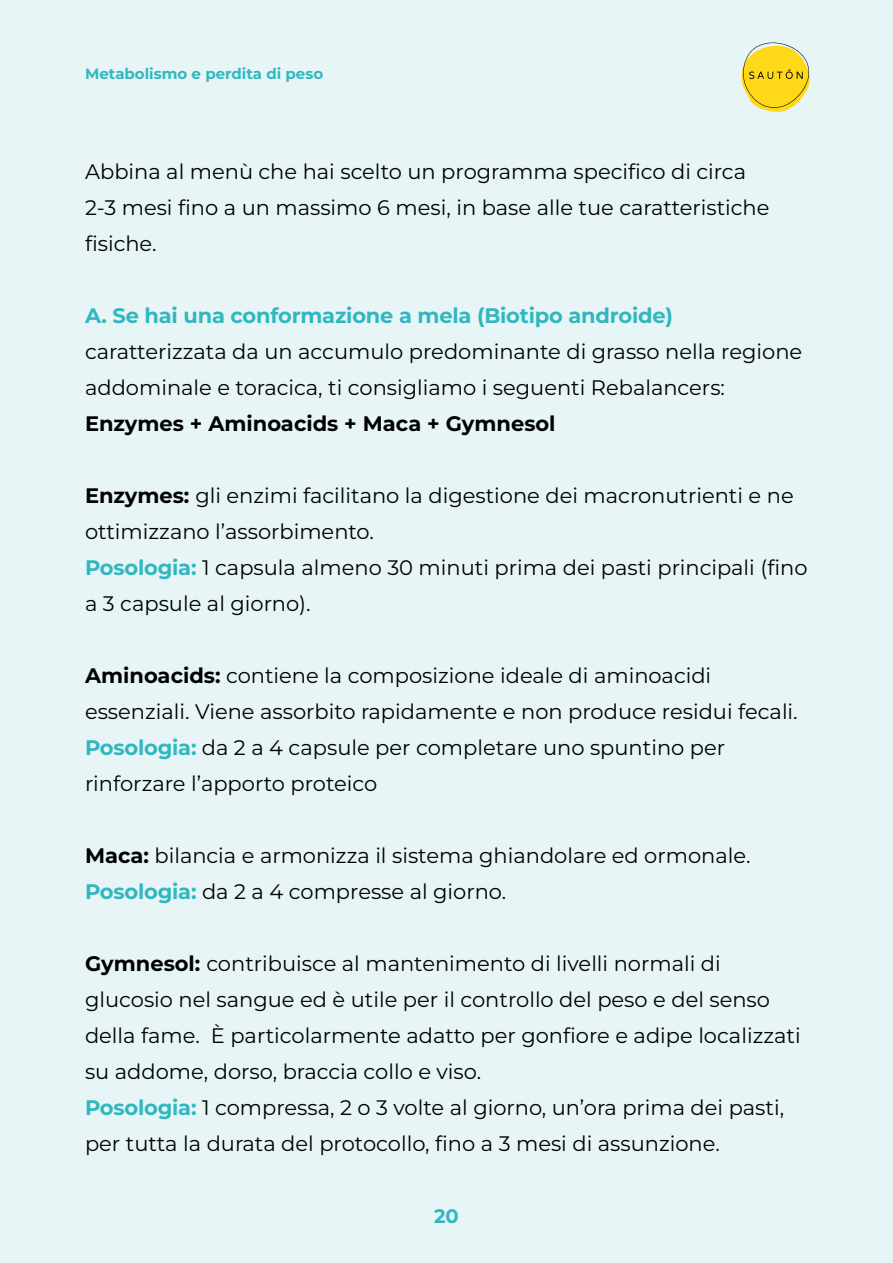
<style>
.page{position:relative;width:893px;height:1263px;background:#e8f5f6}
.page>*{position:absolute;margin:0;border:0;box-sizing:border-box;transform-origin:0 0}
.t1{font:21px/36px "Montserrat";color:#000}
.t2{font:700 21px "Montserrat";letter-spacing:-.01em;color:#30b7c0}
.t3{font:700 21px "Montserrat";color:#000}
.t4{font:700 19.5px "Montserrat";color:#30b7c0}
.t5{font:700 15px "Montserrat";color:#30b7c0}
.s1{font-weight:700}
.s2{font-weight:700;color:#30b7c0}
</style>
<div class="page">
<svg style="left:741px;top:42px;width:69px;height:70px"></svg>
<p class="t5" style="left:85px;top:64px;width:240px">Metabolismo e perdita di peso</p>
<p class="t1" style="left:85px;top:153px;width:686px">Abbina al menù che hai scelto un programma specifico di circa<br>2-3 mesi fino a un massimo 6 mesi, in base alle tue caratteristiche fisiche.</p>
<p class="t2" style="left:85px;top:301px;width:590px">A. Se hai una conformazione a mela (Biotipo androide)</p>
<p class="t1" style="left:85px;top:333px;width:719px">caratterizzata da un accumulo predominante di grasso nella regione addominale e toracica, ti consigliamo i seguenti Rebalancers:</p>
<p class="t3" style="left:85px;top:409px;width:472px">Enzymes + Aminoacids + Maca + Gymnesol</p>
<p class="t1" style="left:85px;top:477px;width:724px"><span class="s1">Enzymes:</span> gli enzimi facilitano la digestione dei macronutrienti e ne ottimizzano l’assorbimento.<br><span class="s2">Posologia:</span> 1 capsula almeno 30 minuti prima dei pasti principali (fino a 3 capsule al giorno).</p>
<p class="t1" style="left:85px;top:657px;width:714px"><span class="s1">Aminoacids:</span> contiene la composizione ideale di aminoacidi essenziali. Viene assorbito rapidamente e non produce residui fecali.<br><span class="s2">Posologia:</span> da 2 a 4 capsule per completare uno spuntino per rinforzare l’apporto proteico</p>
<p class="t1" style="left:85px;top:837px;width:667px"><span class="s1">Maca:</span> bilancia e armonizza il sistema ghiandolare ed ormonale.<br><span class="s2">Posologia:</span> da 2 a 4 compresse al giorno.</p>
<p class="t1" style="left:85px;top:945px;width:717px"><span class="s1">Gymnesol:</span> contribuisce al mantenimento di livelli normali di glucosio nel sangue ed è utile per il controllo del peso e del senso della fame. È particolarmente adatto per gonfiore e adipe localizzati su addome, dorso, braccia collo e viso.<br><span class="s2">Posologia:</span> 1 compressa, 2 o 3 volte al giorno, un’ora prima dei pasti, per tutta la durata del protocollo, fino a 3 mesi di assunzione.</p>
<p class="t4" style="left:434px;top:1202px;width:26px">20</p>
</div>
